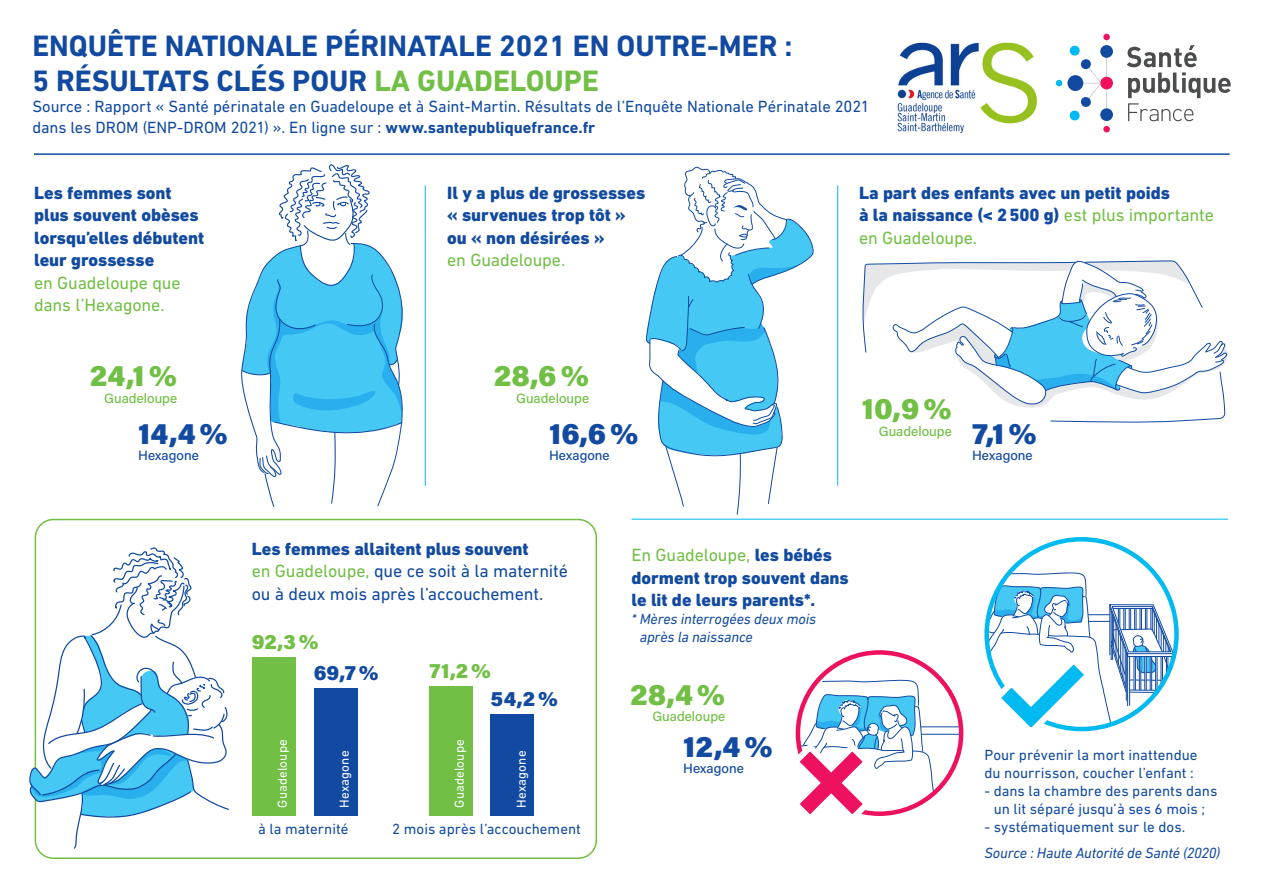
<style>
.page{position:relative;width:1263px;height:893px;background:#fff}
.page>*{position:absolute;margin:0;border:0;box-sizing:border-box;transform-origin:0 0}
.t1{font:700 30px "DIN Next LT Pro";color:#114aa0}
.t2{font:30px "Acumin Variable Concept";letter-spacing:.005em;color:#71bf44}
.t3{font:30px "Acumin Variable Concept";color:#114aa0}
.t4{font:21px "Acumin Variable Concept";color:#71bf44}
.t5{font:21px "Acumin Variable Concept";color:#114aa0}
.t6{font:800 18px/22.5px "DIN Next LT Pro";color:#114aa0}
.t7{font:18px/22.5px "DIN Next LT Pro";letter-spacing:-.005em;color:#114aa0}
.t8{font:16.5px/21px "DIN Next LT Pro";letter-spacing:-.005em;color:#114aa0}
.t9{font:15px/18px "DIN Next LT Pro";color:#114aa0}
.t10{font:italic 15px/18px "DIN Next LT Pro";letter-spacing:-.01em;color:#114aa0}
.t11{font:13.5px "Acumin Variable Concept";color:#71bf44}
.t12{font:13.5px "Acumin Variable Concept";color:#114aa0}
.t13{font:13.2px "DIN Next LT Pro";letter-spacing:.01em;color:#fff}
.s1{color:#71bf44}
.s2{font-weight:700}
.s3{font-weight:400;color:#71bf44}
.s4{font-weight:800}
</style>
<div class="page">
<svg style="left:863px;top:261px;width:365px;height:161px"></svg>
<div style="left:252px;top:658px;width:43px;height:158px;background:#71bf44"></div>
<svg style="left:645px;top:167px;width:169px;height:348px"></svg>
<hr style="left:34px;top:153px;width:1196px;height:2px;background:#114aa0">
<hr style="left:425px;top:185px;width:1px;height:301px;background:#00baf1">
<hr style="left:837px;top:185px;width:1px;height:301px;background:#00baf1">
<hr style="left:631px;top:519px;width:597px;height:1px;background:#00baf1">
<div style="left:35px;top:519px;width:562px;height:340px;border:2px solid #71bf44;border-radius:18px"></div>
<div style="left:429px;top:687px;width:44px;height:129px;background:#71bf44"></div>
<div style="left:314px;top:689px;width:43px;height:127px;background:#114aa0"></div>
<div style="left:491px;top:715px;width:43px;height:101px;background:#114aa0"></div>
<svg style="left:1106px;top:58px;width:1px;height:19px"></svg>
<svg style="left:1106px;top:90px;width:1px;height:18px"></svg>
<svg style="left:1067px;top:75px;width:16px;height:16px"></svg>
<div style="left:1100px;top:108px;width:13px;height:13px;background:#114aa0;border-radius:50%"></div>
<div style="left:1100px;top:45px;width:13px;height:13px;background:#114aa0;border-radius:50%"></div>
<div style="left:1100px;top:77px;width:13px;height:12px;background:#ed1160;border-radius:50%"></div>
<svg style="left:1056px;top:80px;width:6px;height:6px"></svg>
<svg style="left:1069px;top:45px;width:31px;height:76px"></svg>
<div style="left:1103px;top:126px;width:7px;height:6px;background:#ed1160;border-radius:50%"></div>
<div style="left:1103px;top:34px;width:7px;height:6px;background:#ed1160;border-radius:50%"></div>
<svg style="left:1127px;top:45px;width:104px;height:76px"></svg>
<svg style="left:241px;top:164px;width:162px;height:343px"></svg>
<svg style="left:29px;top:547px;width:200px;height:302px"></svg>
<hr style="left:922px;top:734px;width:39px;height:1px;background:#114aa0">
<hr style="left:921px;top:727px;width:40px;height:1px;background:#114aa0">
<svg style="left:795px;top:680px;width:155px;height:136px"></svg>
<svg style="left:987px;top:573px;width:187px;height:159px"></svg>
<img style="left:897px;top:42px;width:140px;height:92px">
<p class="t1" style="left:32px;top:28px;width:762px">ENQUÊTE NATIONALE PÉRINATALE 2021 EN OUTRE-MER :</p>
<p class="t1" style="left:32px;top:63px;width:568px">5 RÉSULTATS CLÉS POUR <span class="s1">LA GUADELOUPE</span></p>
<p class="t8" style="left:32px;top:95px;width:839px">Source : Rapport « Santé périnatale en Guadeloupe et à Saint-Martin. Résultats de l’Enquête Nationale Périnatale 2021 dans les DROM (ENP-DROM 2021) ». En ligne sur : <span class="s2">www.santepubliquefrance.fr</span></p>
<p class="t6" style="left:34px;top:181px;width:172px">Les femmes sont plus souvent obèses lorsqu’elles débutent leur grossesse<br><span class="s3">en Guadeloupe que dans l’Hexagone.</span></p>
<p class="t2" style="left:90px;top:355px;width:89px">24,1%</p>
<p class="t11" style="left:104px;top:389px;width:74px">Guadeloupe</p>
<p class="t3" style="left:138px;top:413px;width:91px">14,4 %</p>
<p class="t12" style="left:138px;top:446px;width:62px">Hexagone</p>
<p class="t6" style="left:447px;top:181px;width:200px">Il y a plus de grossesses « survenues trop tôt » ou « non désirées »<br><span class="s3">en Guadeloupe.</span></p>
<p class="t6" style="left:859px;top:181px;width:356px">La part des enfants avec un petit poids<br>à la naissance (&lt; 2500 g) <span class="s3">est plus importante en Guadeloupe.</span></p>
<p class="t2" style="left:494px;top:355px;width:97px">28,6%</p>
<p class="t11" style="left:516px;top:389px;width:74px">Guadeloupe</p>
<p class="t3" style="left:549px;top:413px;width:91px">16,6 %</p>
<p class="t12" style="left:549px;top:446px;width:62px">Hexagone</p>
<p class="t2" style="left:862px;top:388px;width:91px">10,9%</p>
<p class="t11" style="left:879px;top:422px;width:74px">Guadeloupe</p>
<p class="t3" style="left:972px;top:413px;width:66px">7,1 %</p>
<p class="t12" style="left:972px;top:446px;width:62px">Hexagone</p>
<p class="t7" style="left:252px;top:537px;width:318px"><span class="s4">Les femmes allaitent plus souvent<br></span><span class="s1">en Guadeloupe,</span> que ce soit à la maternité ou à deux mois après l’accouchement.</p>
<p class="t4" style="left:252px;top:628px;width:68px">92,3 %</p>
<p class="t5" style="left:314px;top:659px;width:66px">69,7%</p>
<p class="t4" style="left:430px;top:656px;width:63px">71,2 %</p>
<p class="t5" style="left:491px;top:684px;width:69px">54,2 %</p>
<p class="t13" style="left:275px;top:808px;width:70px;rotate:-90deg">Guadeloupe</p>
<p class="t13" style="left:337px;top:808px;width:59px;rotate:-90deg">Hexagone</p>
<p class="t13" style="left:452px;top:808px;width:70px;rotate:-90deg">Guadeloupe</p>
<p class="t13" style="left:514px;top:808px;width:59px;rotate:-90deg">Hexagone</p>
<p class="t9" style="left:258px;top:820px;width:92px">à la maternité</p>
<p class="t9" style="left:392px;top:820px;width:190px">2 mois après l’accouchement</p>
<p class="t6" style="left:631px;top:544px;width:219px"><span class="s3">En Guadeloupe,</span> les bébés dorment trop souvent dans le lit de leurs parents*.</p>
<p class="t10" style="left:640px;top:610px;width:178px;text-indent:-8px">* Mères interrogées deux mois après la naissance</p>
<p class="t2" style="left:630px;top:674px;width:97px">28,4%</p>
<p class="t11" style="left:652px;top:707px;width:74px">Guadeloupe</p>
<p class="t3" style="left:683px;top:726px;width:91px">12,4 %</p>
<p class="t12" style="left:683px;top:759px;width:62px">Hexagone</p>
<p class="t9" style="left:984px;top:746px;width:215px">Pour prévenir la mort inattendue du nourrisson, coucher l’enfant :</p>
<p class="t9" style="left:984px;top:782px;width:234px;text-align:center">- dans la chambre des parents dans un lit séparé jusqu’à ses 6 mois ;</p>
<p class="t9" style="left:984px;top:818px;width:202px">- systématiquement sur le dos.</p>
<p class="t10" style="left:984px;top:844px;width:238px">Source : Haute Autorité de Santé (2020)</p>
</div>
